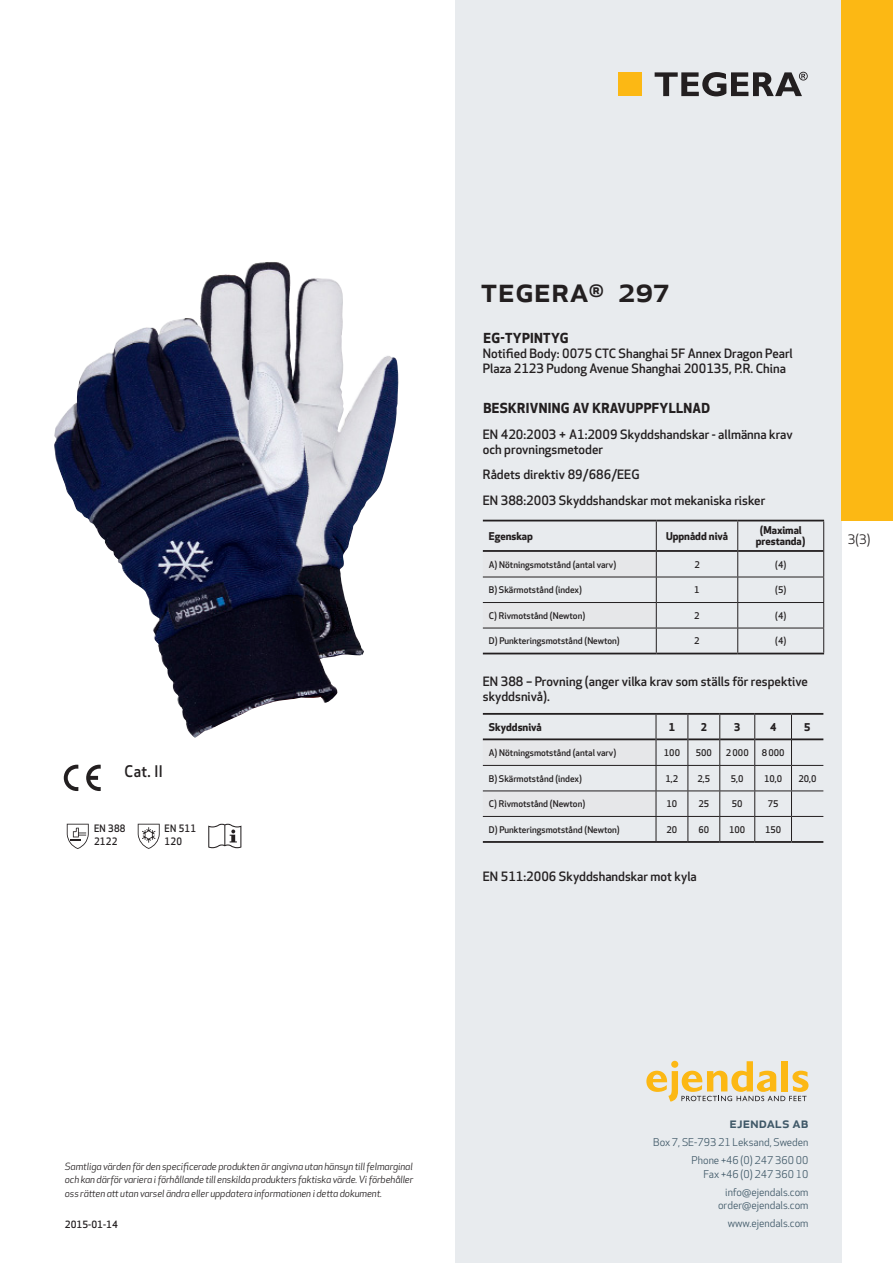
<style>
.page{position:relative;width:893px;height:1263px;background:#fff}
.page>*{position:absolute;margin:0;border:0;box-sizing:border-box;transform-origin:0 0}
.prodname{font:500 34.5px "Apex New";color:#231f20}
.Artikel{font:500 15.6px "Apex New";color:#231f20;scale:.95 1}
.t1{font:500 15px "Apex New";color:#405968}
.Compliance_body{font:700 13.5px "Apex New";letter-spacing:.025em;color:#231f20}
.t2{font:12.75px "Apex New";color:#231f20}
.Compliance_body-2{font:500 12.6px/15px "Apex New";color:#231f20}
.Artikel-2{font:500 12.6px/15px "Apex New";color:#231f20}
.t3{font:10.5px/18px "Apex New";color:#405968;text-align:right}
.Artikel-3{font:700 10.5px/10.5px "Apex New";color:#231f20;text-align:center}
.Artikel-4{font:500 10.05px/13.2px "Apex New";letter-spacing:.025em;color:#231f20;scale:.95 1}
.t4{font:italic 9.75px/13.5px "Apex New";letter-spacing:-.01em;color:#231f20;text-align:justify}
.t5{font:500 9.75px "Apex New";color:#231f20}
.Artikel-5{font:500 9px "Apex New";color:#231f20}
</style>
<div class="page">
<div style="left:455px;top:0;width:387px;height:1263px;background:#e8ebee"></div>
<svg style="left:646px;top:1061px;width:162px;height:40px"></svg>
<hr style="left:483px;top:520px;width:173px;height:1px;background:#231f20">
<hr style="left:483px;top:550px;width:173px;height:2px;background:#231f20">
<hr style="left:657px;top:550px;width:80px;height:2px;background:#231f20">
<hr style="left:738px;top:550px;width:85px;height:2px;background:#231f20">
<hr style="left:483px;top:653px;width:173px;height:1px;background:#231f20">
<hr style="left:656px;top:577px;width:82px;height:1px;background:#231f20">
<hr style="left:738px;top:577px;width:86px;height:1px;background:#231f20">
<hr style="left:656px;top:602px;width:82px;height:1px;background:#231f20">
<hr style="left:738px;top:602px;width:86px;height:1px;background:#231f20">
<hr style="left:656px;top:628px;width:82px;height:1px;background:#231f20">
<hr style="left:738px;top:628px;width:86px;height:1px;background:#231f20">
<hr style="left:656px;top:520px;width:82px;height:1px;background:#231f20">
<hr style="left:656px;top:653px;width:82px;height:1px;background:#231f20">
<hr style="left:656px;top:521px;width:1px;height:30px;background:#231f20">
<svg style="left:483px;top:551px;width:174px;height:102px"></svg>
<hr style="left:738px;top:520px;width:86px;height:1px;background:#231f20">
<hr style="left:738px;top:653px;width:86px;height:1px;background:#231f20">
<hr style="left:737px;top:521px;width:1px;height:30px;background:#231f20">
<svg style="left:737px;top:551px;width:1px;height:102px"></svg>
<hr style="left:823px;top:521px;width:1px;height:30px;background:#231f20">
<svg style="left:823px;top:551px;width:1px;height:102px"></svg>
<hr style="left:483px;top:713px;width:173px;height:2px;background:#231f20">
<hr style="left:656px;top:738px;width:31px;height:2px;background:#231f20">
<hr style="left:688px;top:738px;width:31px;height:2px;background:#231f20">
<hr style="left:720px;top:738px;width:34px;height:2px;background:#231f20">
<hr style="left:755px;top:738px;width:36px;height:2px;background:#231f20">
<hr style="left:792px;top:738px;width:31px;height:2px;background:#231f20">
<hr style="left:483px;top:841px;width:173px;height:2px;background:#231f20">
<hr style="left:656px;top:765px;width:32px;height:1px;background:#231f20">
<hr style="left:688px;top:765px;width:32px;height:1px;background:#231f20">
<hr style="left:720px;top:765px;width:35px;height:1px;background:#231f20">
<hr style="left:755px;top:765px;width:36px;height:1px;background:#231f20">
<hr style="left:791px;top:765px;width:32px;height:1px;background:#231f20">
<hr style="left:656px;top:790px;width:32px;height:1px;background:#231f20">
<hr style="left:688px;top:790px;width:32px;height:1px;background:#231f20">
<hr style="left:720px;top:790px;width:35px;height:1px;background:#231f20">
<hr style="left:755px;top:790px;width:36px;height:1px;background:#231f20">
<hr style="left:791px;top:790px;width:32px;height:1px;background:#231f20">
<hr style="left:656px;top:816px;width:32px;height:1px;background:#231f20">
<hr style="left:688px;top:816px;width:32px;height:1px;background:#231f20">
<hr style="left:720px;top:816px;width:35px;height:1px;background:#231f20">
<hr style="left:755px;top:816px;width:36px;height:1px;background:#231f20">
<hr style="left:791px;top:816px;width:32px;height:1px;background:#231f20">
<hr style="left:656px;top:713px;width:32px;height:2px;background:#231f20">
<hr style="left:656px;top:841px;width:32px;height:2px;background:#231f20">
<svg style="left:483px;top:715px;width:174px;height:126px"></svg>
<hr style="left:688px;top:713px;width:32px;height:2px;background:#231f20">
<hr style="left:688px;top:841px;width:32px;height:2px;background:#231f20">
<svg style="left:687px;top:715px;width:1px;height:126px"></svg>
<hr style="left:720px;top:713px;width:35px;height:2px;background:#231f20">
<hr style="left:720px;top:841px;width:35px;height:2px;background:#231f20">
<svg style="left:719px;top:715px;width:1px;height:126px"></svg>
<hr style="left:755px;top:713px;width:36px;height:2px;background:#231f20">
<hr style="left:755px;top:841px;width:36px;height:2px;background:#231f20">
<svg style="left:754px;top:715px;width:1px;height:126px"></svg>
<hr style="left:791px;top:713px;width:32px;height:2px;background:#231f20">
<hr style="left:791px;top:841px;width:32px;height:2px;background:#231f20">
<svg style="left:791px;top:715px;width:1px;height:126px"></svg>
<svg style="left:86px;top:765px;width:15px;height:26px"></svg>
<svg style="left:64px;top:765px;width:14px;height:26px"></svg>
<svg style="left:67px;top:824px;width:22px;height:25px"></svg>
<svg style="left:138px;top:824px;width:22px;height:25px"></svg>
<svg style="left:208px;top:824px;width:33px;height:24px"></svg>
<div style="left:618px;top:72px;width:24px;height:24px;background:#fcb814"></div>
<svg style="left:655px;top:72px;width:153px;height:24px"></svg>
<div style="left:842px;top:0;width:51px;height:520px;background:#fcb814"></div>
<img style="left:54px;top:262px;width:344px;height:476px">
<p class="Artikel" style="left:125px;top:761px;width:42px">Cat. II</p>
<p class="Artikel-4" style="left:94px;top:821px;width:35px">EN 388<br>2122</p>
<p class="Artikel-4" style="left:165px;top:821px;width:35px">EN 511<br>120</p>
<p class="prodname" style="left:480px;top:266px;width:190px">TEGERA<sup>®</sup> 297</p>
<p class="Compliance_body" style="left:483px;top:328px;width:86px">EG-TYPINTYG</p>
<p class="Compliance_body-2" style="left:483px;top:345px;width:311px">Notified Body: 0075 CTC Shanghai 5F Annex Dragon Pearl<br>Plaza 2123 Pudong Avenue Shanghai 200135, P.R. China</p>
<p class="Compliance_body" style="left:483px;top:398px;width:228px">BESKRIVNING AV KRAVUPPFYLLNAD</p>
<p class="Compliance_body-2" style="left:483px;top:426px;width:311px">EN 420:2003 + A1:2009 Skyddshandskar - allmänna krav och provningsmetoder</p>
<p class="Compliance_body-2" style="left:483px;top:467px;width:158px">Rådets direktiv 89/686/EEG</p>
<p class="Compliance_body-2" style="left:483px;top:493px;width:284px">EN 388:2003 Skyddshandskar mot mekaniska risker</p>
<p class="Artikel-3" style="left:489px;top:530px;width:46px">Egenskap</p>
<p class="Artikel-3" style="left:666px;top:530px;width:64px">Uppnådd nivå</p>
<p class="Artikel-3" style="left:756px;top:525px;width:51px">(Maximal prestanda)</p>
<p class="Artikel-5" style="left:489px;top:558px;width:129px">A) Nötningsmotstånd (antal varv)</p>
<p class="Artikel-5" style="left:694px;top:558px;width:7px">2</p>
<p class="Artikel-5" style="left:775px;top:558px;width:13px">(4)</p>
<p class="Artikel-5" style="left:489px;top:584px;width:95px">B) Skärmotstånd (index)</p>
<p class="Artikel-5" style="left:694px;top:584px;width:7px">1</p>
<p class="Artikel-5" style="left:775px;top:584px;width:13px">(5)</p>
<p class="Artikel-5" style="left:489px;top:609px;width:98px">C) Rivmotstånd (Newton)</p>
<p class="Artikel-5" style="left:694px;top:609px;width:7px">2</p>
<p class="Artikel-5" style="left:775px;top:609px;width:13px">(4)</p>
<p class="Artikel-5" style="left:489px;top:635px;width:132px">D) Punkteringsmotstånd (Newton)</p>
<p class="Artikel-5" style="left:694px;top:635px;width:7px">2</p>
<p class="Artikel-5" style="left:775px;top:635px;width:13px">(4)</p>
<p class="Artikel-2" style="left:483px;top:674px;width:327px">EN 388 – Provning (anger vilka krav som ställs för respektive skyddsnivå).</p>
<p class="Artikel-3" style="left:489px;top:721px;width:54px">Skyddsnivå</p>
<p class="Artikel-3" style="left:669px;top:721px;width:8px">1</p>
<p class="Artikel-3" style="left:701px;top:721px;width:8px">2</p>
<p class="Artikel-3" style="left:734px;top:721px;width:8px">3</p>
<p class="Artikel-3" style="left:770px;top:721px;width:8px">4</p>
<p class="Artikel-3" style="left:804px;top:721px;width:8px">5</p>
<p class="Artikel-5" style="left:489px;top:747px;width:129px">A) Nötningsmotstånd (antal varv)</p>
<p class="Artikel-5" style="left:664px;top:747px;width:18px">100</p>
<p class="Artikel-5" style="left:696px;top:747px;width:18px">500</p>
<p class="Artikel-5" style="left:726px;top:747px;width:24px">2 000</p>
<p class="Artikel-5" style="left:762px;top:747px;width:24px">8000</p>
<p class="Artikel-5" style="left:489px;top:772px;width:95px">B) Skärmotstånd (index)</p>
<p class="Artikel-5" style="left:666px;top:772px;width:14px">1,2</p>
<p class="Artikel-5" style="left:697px;top:772px;width:14px">2,5</p>
<p class="Artikel-5" style="left:731px;top:772px;width:14px">5,0</p>
<p class="Artikel-5" style="left:764px;top:772px;width:20px">10,0</p>
<p class="Artikel-5" style="left:798px;top:772px;width:20px">20,0</p>
<p class="Artikel-5" style="left:489px;top:798px;width:98px">C) Rivmotstånd (Newton)</p>
<p class="Artikel-5" style="left:667px;top:798px;width:12px">10</p>
<p class="Artikel-5" style="left:698px;top:798px;width:12px">25</p>
<p class="Artikel-5" style="left:732px;top:798px;width:12px">50</p>
<p class="Artikel-5" style="left:768px;top:798px;width:12px">75</p>
<p class="Artikel-5" style="left:489px;top:823px;width:132px">D) Punkteringsmotstånd (Newton)</p>
<p class="Artikel-5" style="left:667px;top:823px;width:12px">20</p>
<p class="Artikel-5" style="left:698px;top:823px;width:12px">60</p>
<p class="Artikel-5" style="left:729px;top:823px;width:18px">100</p>
<p class="Artikel-5" style="left:765px;top:823px;width:18px">150</p>
<p class="Compliance_body-2" style="left:483px;top:869px;width:216px">EN 511:2006 Skyddshandskar mot kyla</p>
<h3 class="t2" style="left:848px;top:531px;width:24px">3(3)</h3>
<p class="t4" style="left:65px;top:1159px;width:350px">Samtliga värden för den specificerade produkten är angivna utan hänsyn till felmarginal och kan därför variera i förhållande till enskilda produkters faktiska värde. Vi förbehåller oss rätten att utan varsel ändra eller uppdatera informationen i detta dokument.</p>
<p class="t5" style="left:65px;top:1218px;width:54px">2015-01-14</p>
<h3 class="t1" style="left:729px;top:1113px;width:80px">ejendals ab</h3>
<p class="t3" style="left:653px;top:1133px;width:157px">Box 7, SE-793 21 Leksand, Sweden<br>Phone +46 (0) 247 360 00</p>
<p class="t3" style="left:703px;top:1165px;width:107px">Fax +46 (0) 247 360 10 info@ejendals.com</p>
<p class="t3" style="left:718px;top:1196px;width:92px">order@ejendals.com</p>
<p class="t3" style="left:728px;top:1215px;width:82px">www.ejendals.com</p>
</div>
